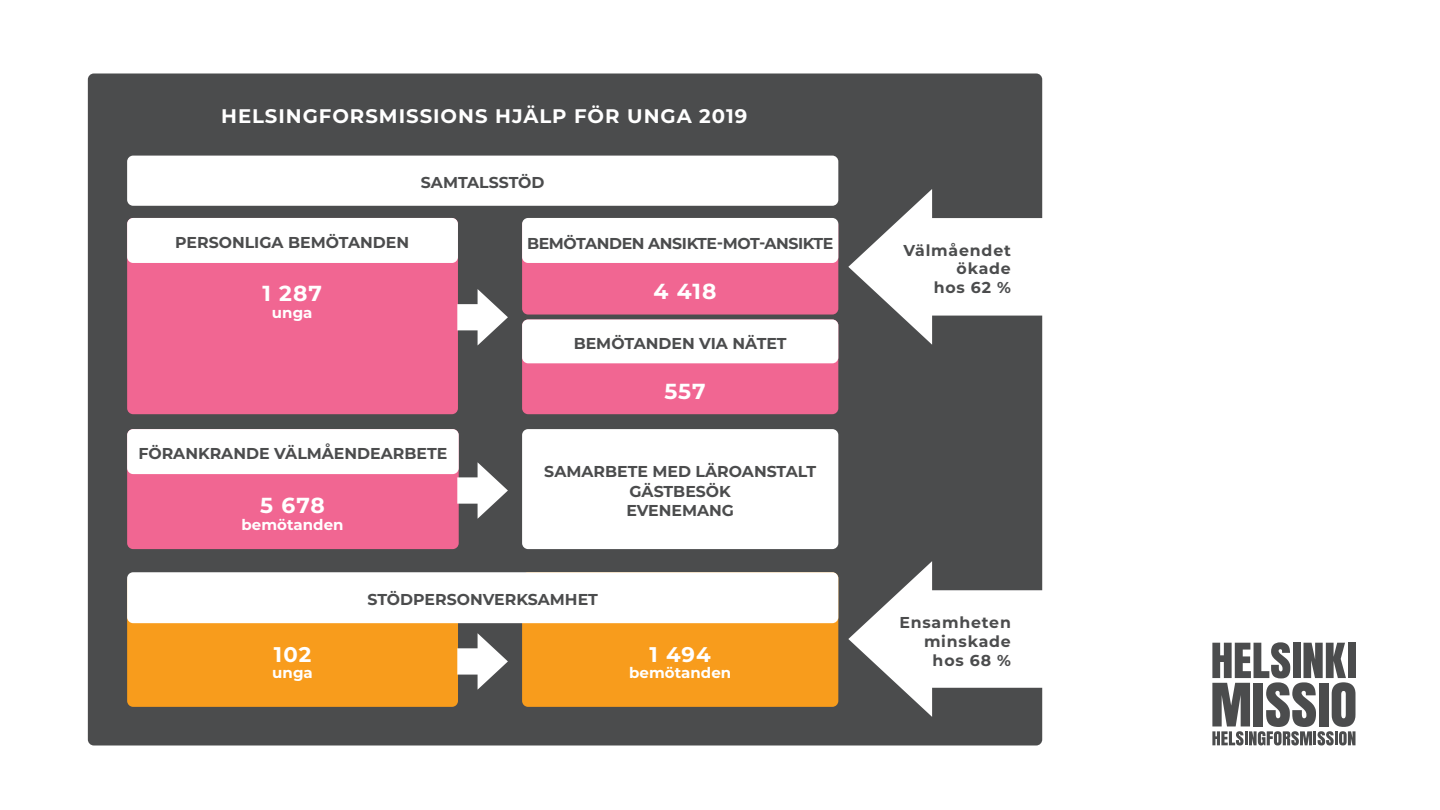
<style>
.page{position:relative;width:1440px;height:810px;background:#fff}
.page>*{position:absolute;margin:0;border:0;box-sizing:border-box;transform-origin:0 0}
.luku{font:700 21.75px "Montserrat";letter-spacing:.045em;color:#fff}
.luku-2{font:700 21.23px "Montserrat";letter-spacing:.05em;color:#fff}
.Palveluotsikko{font:700 19.65px "Montserrat";letter-spacing:.05em;color:#fff}
.Palveluotsikko2{font:700 15.75px "Montserrat";color:#4b4c4d}
.Palveluotsikko-2{font:700 15.75px/18.9px "Montserrat";letter-spacing:.05em;color:#4b4c4d;text-align:right}
.Palveluotsikko2-2{font:700 15.75px "Montserrat";letter-spacing:-.025em;color:#4b4c4d}
.tapaaminen{font:700 15px "Montserrat";color:#fff}
</style>
<div class="page">
<div style="left:88px;top:74px;width:954px;height:672px;background:#4b4c4d;border-radius:6px"></div>
<div style="left:127px;top:156px;width:711px;height:50px;background:#fff;border-radius:6px"></div>
<div style="left:127px;top:576px;width:331px;height:131px;background:#f89c1c;border-radius:6px"></div>
<div style="left:127px;top:218px;width:331px;height:196px;background:#f16692;border-radius:6px"></div>
<div style="left:127px;top:218px;width:331px;height:45px;background:#fff;border-radius:6px"></div>
<div style="left:127px;top:429px;width:332px;height:120px;background:#f16692;border-radius:6px"></div>
<div style="left:127px;top:429px;width:332px;height:45px;background:#fff;border-radius:6px"></div>
<div style="left:522px;top:219px;width:316px;height:96px;background:#f16692;border-radius:6px"></div>
<div style="left:522px;top:218px;width:316px;height:45px;background:#fff;border-radius:6px"></div>
<div style="left:522px;top:320px;width:316px;height:94px;background:#f16692;border-radius:6px"></div>
<div style="left:522px;top:320px;width:316px;height:43px;background:#fff;border-radius:6px"></div>
<div style="left:522px;top:429px;width:316px;height:120px;background:#fff;border-radius:6px"></div>
<div style="left:457px;top:304px;width:29px;height:26px;background:#fff"></div>
<svg style="left:478px;top:289px;width:30px;height:56px"></svg>
<div style="left:457px;top:477px;width:29px;height:27px;background:#fff"></div>
<svg style="left:478px;top:463px;width:30px;height:56px"></svg>
<div style="left:522px;top:572px;width:316px;height:135px;background:#f89c1c;border-radius:6px"></div>
<div style="left:127px;top:572px;width:711px;height:51px;background:#fff;border-radius:6px"></div>
<div style="left:457px;top:648px;width:29px;height:27px;background:#fff"></div>
<svg style="left:478px;top:633px;width:30px;height:56px"></svg>
<div style="left:922px;top:218px;width:140px;height:98px;background:#fff"></div>
<svg style="left:848px;top:189px;width:84px;height:156px"></svg>
<div style="left:922px;top:590px;width:140px;height:98px;background:#fff"></div>
<svg style="left:848px;top:561px;width:84px;height:156px"></svg>
<svg style="left:1212px;top:642px;width:144px;height:104px"></svg>
<p class="Palveluotsikko" style="left:221px;top:102px;width:528px">HELSINGFORSMISSIONS HJÄLP FÖR UNGA 2019</p>
<p class="Palveluotsikko2" style="left:421px;top:171px;width:125px">SAMTALSSTÖD</p>
<p class="Palveluotsikko2" style="left:175px;top:231px;width:235px">PERSONLIGA BEMÖTANDEN</p>
<p class="luku" style="left:262px;top:278px;width:61px">1 287</p>
<p class="tapaaminen" style="left:272px;top:302px;width:42px">unga</p>
<p class="Palveluotsikko2-2" style="left:527px;top:232px;width:308px">BEMÖTANDEN ANSIKTE-MOT-ANSIKTE</p>
<p class="luku" style="left:654px;top:276px;width:64px">4 418</p>
<p class="Palveluotsikko2" style="left:574px;top:332px;width:215px">BEMÖTANDEN VIA NÄTET</p>
<p class="luku" style="left:664px;top:376px;width:43px">557</p>
<p class="Palveluotsikko2" style="left:138px;top:442px;width:310px">FÖRANKRANDE VÄLMÅENDEARBETE</p>
<p class="luku" style="left:260px;top:490px;width:66px">5 678</p>
<p class="tapaaminen" style="left:242px;top:513px;width:103px">bemötanden</p>
<p class="Palveluotsikko2" style="left:544px;top:460px;width:273px">SAMARBETE MED LÄROANSTALT</p>
<p class="Palveluotsikko2" style="left:629px;top:480px;width:103px">GÄSTBESÖK</p>
<p class="Palveluotsikko2" style="left:626px;top:499px;width:109px">EVENEMANG</p>
<p class="luku-2" style="left:274px;top:639px;width:39px">102</p>
<p class="tapaaminen" style="left:272px;top:662px;width:42px">unga</p>
<p class="Palveluotsikko2" style="left:367px;top:588px;width:232px">STÖDPERSONVERKSAMHET</p>
<p class="luku-2" style="left:650px;top:639px;width:63px">1 494</p>
<p class="tapaaminen" style="left:629px;top:662px;width:103px">bemötanden</p>
<p class="Palveluotsikko-2" style="left:904px;top:240px;width:109px">Välmåendet ökade</p>
<p class="Palveluotsikko-2" style="left:934px;top:278px;width:79px">hos 62 %</p>
<p class="Palveluotsikko-2" style="left:899px;top:612px;width:113px">Ensamheten minskade</p>
<p class="Palveluotsikko-2" style="left:933px;top:650px;width:80px">hos 68 %</p>
</div>
